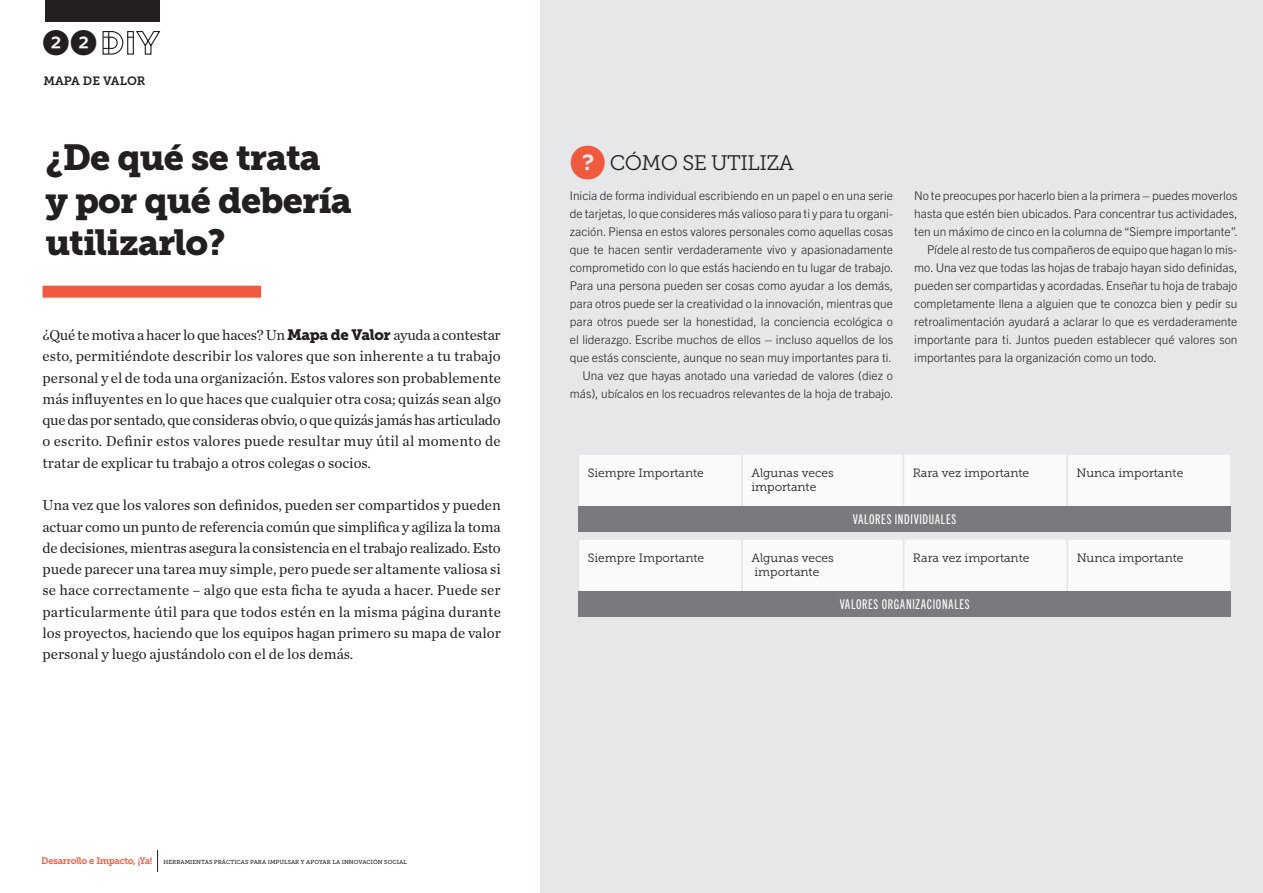
<style>
.page{position:relative;width:1263px;height:893px;background:#fff}
.page>*{position:absolute;margin:0;border:0;box-sizing:border-box;transform-origin:0 0}
.t1{font:36px/42.5px "Museo Slab 900";letter-spacing:-.025em;color:#231f20}
.t2{font:27px "Whitney Index Black Round Bd";color:#231f20}
.t3{font:21px "Museo Slab 300";letter-spacing:-.025em;color:#231f20}
.t4{font:15px/21.3px "Chronicle Text G1";color:#231f20;text-align:justify}
.t5{font:13.5px "Trade Gothic Next LT Pro Cm";letter-spacing:.05em;color:#fff}
.t6{font:300 12px/18px "Trade Gothic Next LT Pro";color:#231f20;text-align:right}
.t7{font:12px/13.5px "Museo Slab 300";color:#231f20}
.t8{font:12px "Museo Slab 700";color:#231f20}
.t9{font:5.85px "Museo Slab 500";letter-spacing:.01em;color:#231f20}
.s1{font-family:"Whitney Index Black Round Bd";font-size:36px;color:#f05a3f}
.s2{font-family:"Museo Slab 900"}
.s3{font-family:"Museo Slab 700";font-size:9.45px}
.s4{font-family:"Museo Slab 700";font-size:9.45px;color:#f0593e}
</style>
<div class="page">
<svg style="left:157px;top:850px;width:1px;height:22px"></svg>
<div style="left:540px;top:0;width:723px;height:893px;background:#e6e7e9"></div>
<div style="left:43px;top:286px;width:218px;height:12px;background:#f05a3f"></div>
<svg style="left:102px;top:31px;width:59px;height:24px"></svg>
<div style="left:45px;top:0;width:115px;height:21px;background:#231f20"></div>
<div style="left:579px;top:539px;width:163px;height:77px;background:#fafafa"></div>
<div style="left:578px;top:538px;width:165px;height:78px;border:2px solid #e6e7e9"></div>
<div style="left:578px;top:454px;width:164px;height:77px;background:#fafafa"></div>
<div style="left:578px;top:453px;width:165px;height:79px;border:2px solid #e6e7e9"></div>
<div style="left:742px;top:454px;width:161px;height:77px;background:#fafafa"></div>
<div style="left:741px;top:453px;width:163px;height:79px;border:2px solid #e6e7e9"></div>
<div style="left:742px;top:539px;width:161px;height:74px;background:#fafafa"></div>
<div style="left:741px;top:538px;width:163px;height:76px;border:2px solid #e6e7e9"></div>
<div style="left:904px;top:539px;width:163px;height:77px;background:#fafafa"></div>
<div style="left:903px;top:538px;width:165px;height:78px;border:2px solid #e6e7e9"></div>
<div style="left:903px;top:454px;width:164px;height:77px;background:#fafafa"></div>
<div style="left:903px;top:453px;width:165px;height:79px;border:2px solid #e6e7e9"></div>
<div style="left:1067px;top:539px;width:164px;height:77px;background:#fafafa"></div>
<div style="left:1067px;top:538px;width:165px;height:78px;border:2px solid #e6e7e9"></div>
<div style="left:1067px;top:454px;width:164px;height:77px;background:#fafafa"></div>
<div style="left:1066px;top:453px;width:166px;height:79px;border:2px solid #e6e7e9"></div>
<div style="left:578px;top:591px;width:653px;height:26px;background:#787a7d"></div>
<div style="left:578px;top:506px;width:653px;height:25px;background:#787a7d"></div>
<h2 class="t2" style="left:43px;top:30px;width:56px">22</h2>
<p class="t8" style="left:43px;top:74px;width:104px">MAPA DE VALOR</p>
<h1 class="t1" style="left:45px;top:137px;width:308px">¿De qué se trata y por qué debería utilizarlo?</h1>
<h3 class="t3" style="left:570px;top:151px;width:226px"><span class="s1">?</span> CÓMO SE UTILIZA</h3>
<p class="t6" style="left:570px;top:186px;width:325px">Inicia de forma individual escribiendo en un papel o en una serie de tarjetas, lo que consideres más valioso para ti y para tu organi&shy;zación. Piensa en estos valores personales como aquellas cosas que te hacen sentir verdaderamente vivo y apasionadamente comprometido con lo que estás haciendo en tu lugar de trabajo.<br>Para una persona pueden ser cosas como ayudar a los demás, para otros puede ser la creatividad o la innovación, mientras que para otros puede ser la honestidad, la conciencia ecológica o el liderazgo. Escribe muchos de ellos – incluso aquellos de los que estás consciente, aunque no sean muy importantes para ti.<br>Una vez que hayas anotado una variedad de valores (diez o más), ubícalos en los recuadros relevantes de la hoja de trabajo.</p>
<p class="t6" style="left:914px;top:186px;width:325px">No te preocupes por hacerlo bien a la primera – puedes moverlos</p>
<p class="t6" style="left:914px;top:204px;width:325px">hasta que estén bien ubicados. Para concentrar tus actividades,</p>
<p class="t6" style="left:914px;top:222px;width:325px">ten un máximo de cinco en la columna de “Siempre importante”.</p>
<p class="t6" style="left:927px;top:240px;width:312px">Pídele al resto de tus compañeros de equipo que hagan lo mis-</p>
<p class="t6" style="left:914px;top:258px;width:325px">mo. Una vez que todas las hojas de trabajo hayan sido definidas,</p>
<p class="t6" style="left:914px;top:276px;width:325px">pueden ser compartidas y acordadas. Enseñar tu hoja de trabajo</p>
<p class="t6" style="left:914px;top:294px;width:325px">completamente llena a alguien que te conozca bien y pedir su</p>
<p class="t6" style="left:914px;top:312px;width:325px">retroalimentación ayudará a aclarar lo que es verdaderamente</p>
<p class="t6" style="left:914px;top:330px;width:325px">importante para ti. Juntos pueden establecer qué valores son</p>
<p class="t6" style="left:914px;top:348px;width:244px">importantes para la organización como un todo.</p>
<p class="t4" style="left:43px;top:324px;width:460px">¿Qué te motiva a hacer lo que haces? Un <span class="s2">Mapa de Valor</span> ayuda a contestar esto, permitiéndote describir los valores que son inherente a tu trabajo personal y el de toda una organización. Estos valores son probablemente más influyentes en lo que haces que cualquier otra cosa; quizás sean algo que das por sentado, que consideras obvio, o que quizás jamás has articulado o escrito. Definir estos valores puede resultar muy útil al momento de tratar de explicar tu trabajo a otros colegas o socios.</p>
<p class="t4" style="left:43px;top:494px;width:460px">Una vez que los valores son definidos, pueden ser compartidos y pueden actuar como un punto de referencia común que simplifica y agiliza la toma de decisiones, mientras asegura la consistencia en el trabajo realizado. Esto puede parecer una tarea muy simple, pero puede ser altamente valiosa si se hace correctamente – algo que esta ficha te ayuda a hacer. Puede ser particularmente útil para que todos estén en la misma página durante los proyectos, haciendo que los equipos hagan primero su mapa de valor personal y luego ajustándolo con el de los demás.</p>
<p class="t7" style="left:588px;top:467px;width:118px">Siempre Importante</p>
<p class="t7" style="left:751px;top:466px;width:84px">Algunas veces importante</p>
<p class="t7" style="left:913px;top:466px;width:118px">Rara vez importante</p>
<p class="t7" style="left:1076px;top:467px;width:108px">Nunca importante</p>
<p class="t5" style="left:853px;top:510px;width:105px">VALORES INDIVIDUALES</p>
<p class="t7" style="left:588px;top:551px;width:118px">Siempre Importante</p>
<p class="t7" style="left:751px;top:551px;width:84px">Algunas veces importante</p>
<p class="t7" style="left:913px;top:551px;width:118px">Rara vez importante</p>
<p class="t7" style="left:1077px;top:551px;width:108px">Nunca importante</p>
<p class="t5" style="left:840px;top:595px;width:131px">VALORES ORGANIZACIONALES</p>
<p class="t9" style="left:-2px;top:637px;width:295px">CAS PARA IMPULSAR Y APOYAR LA INNOVACIÓN SOCIAL <span class="s3">Desarrollo e Impacto, ¡Ya!</span></p>
<p class="t9" style="left:41px;top:859px;width:367px"><span class="s4">Desarrollo e Impacto, ¡Ya!</span> HERRAMIENTAS PRÁCTICAS PARA IMPULSAR Y APOYAR LA INNOVACIÓN SOCIAL</p>
</div>
